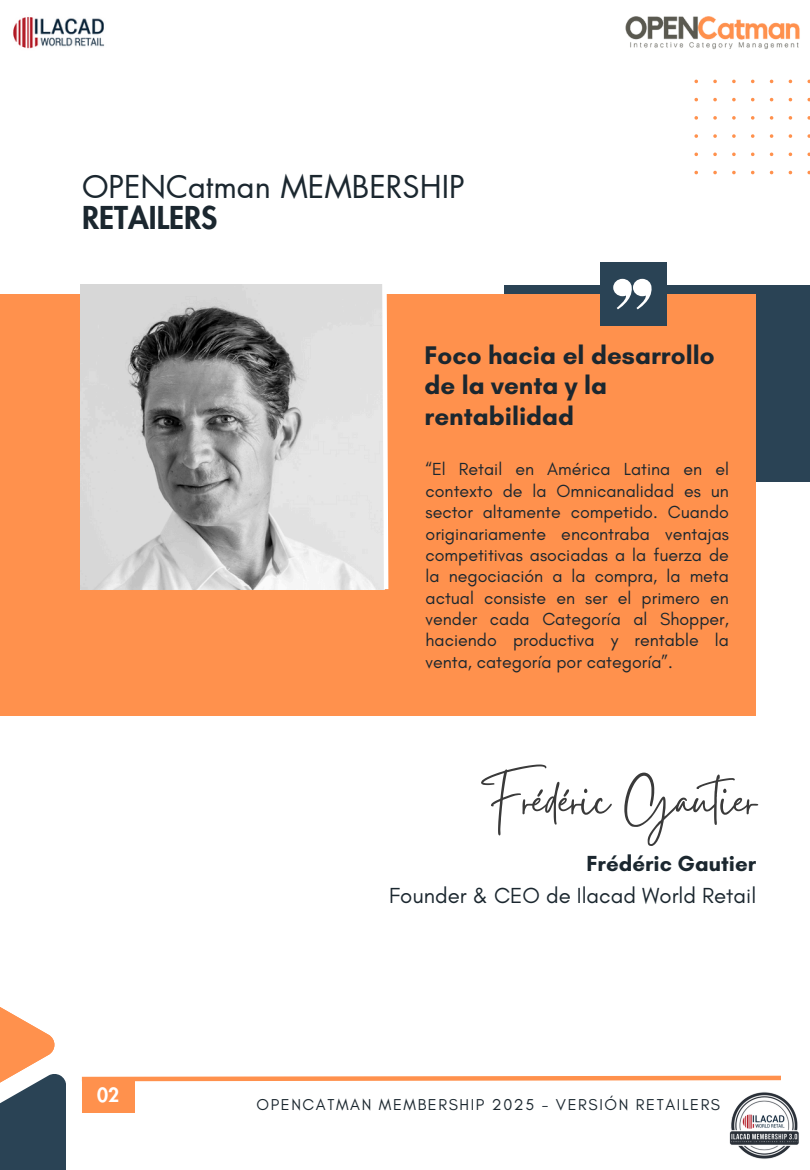
<style>
.page{position:relative;width:810px;height:1170px;background:#fff}
.page>*{position:absolute;margin:0;border:0;box-sizing:border-box;transform-origin:0 0}
.t1{font:59.55px "Gistesy";color:#3a3a3a}
.t2{font:30.75px/30.3px "Futura LT Pro";color:#1b272f}
.t3{font:700 25.95px/30.3px "Glacial Indifference";color:#1b272f}
.t4{font:22.2px "Glacial Indifference";color:#1b272f}
.t5{font:700 22.2px "Glacial Indifference";color:#1b272f}
.t6{font:800 19.05px "Futura LT Pro";color:#fff}
.t7{font:17.85px/21.3px "Glacial Indifference";color:#1b272f;text-align:justify}
.t8{font:16.05px "Glacial Indifference";letter-spacing:.1em;color:#1b272f}
.s1{font-weight:800}
</style>
<div class="page">
<div style="left:0;top:1073px;width:66px;height:97px;background:#2a4355"></div>
<svg style="left:0;top:1007px;width:54px;height:97px"></svg>
<svg style="left:81px;top:1075px;width:700px;height:7px"></svg>
<div style="left:82px;top:1078px;width:53px;height:35px;background:#ff914d"></div>
<div style="left:505px;top:285px;width:305px;height:197px;background:#2a4355"></div>
<div style="left:0;top:295px;width:756px;height:421px;background:#ff914d"></div>
<img style="left:80px;top:285px;width:300px;height:304px">
<div style="left:600px;top:262px;width:66px;height:64px;background:#2a4355"></div>
<svg style="left:613px;top:279px;width:39px;height:30px"></svg>
<svg style="left:380px;top:284px;width:11px;height:306px"></svg>
<svg style="left:694px;top:80px;width:116px;height:94px"></svg>
<img style="left:13px;top:17px;width:91px;height:32px">
<img style="left:626px;top:16px;width:174px;height:33px">
<img style="left:730px;top:1092px;width:69px;height:67px">
<h3 class="t2" style="left:82px;top:173px;width:384px">OPENCatman MEMBERSHIP<br><span class="s1">RETAILERS</span></h3>
<h2 class="t3" style="left:425px;top:340px;width:292px">Foco hacia el desarrollo de la venta y la rentabilidad</h2>
<p class="t7" style="left:426px;top:459px;width:305px">“El Retail en América Latina en el contexto de la Omnicanalidad es un sector altamente competido. Cuando originariamente encontraba ventajas competitivas asociadas a la fuerza de la negociación a la compra, la meta actual consiste en ser el primero en vender cada Categoría al Shopper, haciendo productiva y rentable la venta, categoría por categoría”.</p>
<p class="t1" style="left:482px;top:759px;width:276px">Frédéric Gautier</p>
<p class="t5" style="left:586px;top:850px;width:171px">Frédéric Gautier</p>
<p class="t6" style="left:97px;top:1086px;width:24px">02</p>
<p class="t4" style="left:389px;top:881px;width:369px">Founder &amp; CEO de Ilacad World Retail</p>
<p class="t8" style="left:257px;top:1095px;width:465px">OPENCATMAN MEMBERSHIP 2025 - VERSIÓN RETAILERS</p>
</div>
